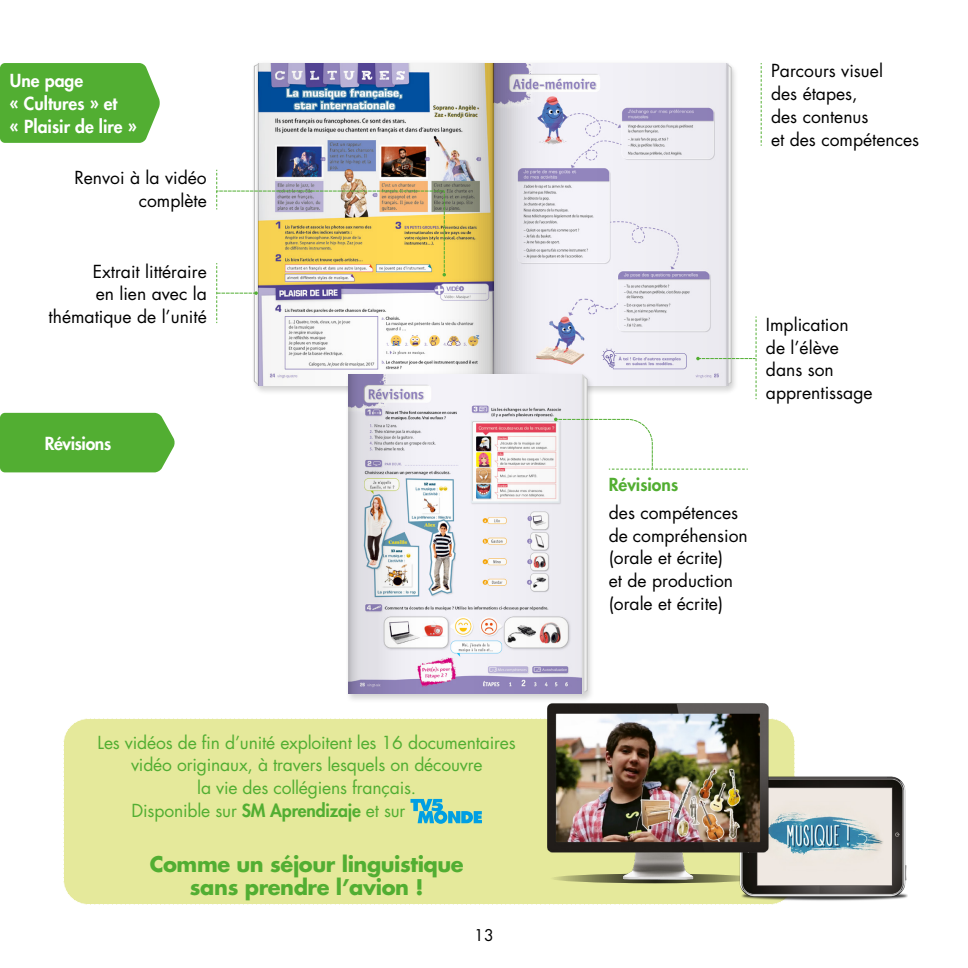
<style>
.page{position:relative;width:968px;height:968px;background:#fff}
.page>*{position:absolute;margin:0;border:0;box-sizing:border-box;transform-origin:0 0}
.t1{font:700 21px/22.8px "Futura Std";letter-spacing:-.02em;color:#52ae32;text-align:center}
.t2{font:17.5px/22.8px "Futura Std";color:#000}
.t3{font:17.5px "Futura Std";letter-spacing:-.01em;color:#52ae32}
.t4{font:800 17.5px/22.8px "Futura Std";color:#fff}
.t5{font:800 17.5px "Futura Std";letter-spacing:-.02em;color:#fff}
.t6{font:800 17.5px "Futura Std";color:#52ae32}
.t7{font:15.75px "Futura Std";color:#000}
.s1{font-weight:800}
</style>
<div class="page">
<div style="left:0;top:63px;width:160px;height:80px;background:#52ae32"></div>
<div style="left:0;top:413px;width:175px;height:59px;background:#52ae32"></div>
<img style="left:795px;top:776px;width:113px;height:125px">
<img style="left:446px;top:63px;width:108px;height:308px">
<div style="left:63px;top:718px;width:732px;height:187px;background:#e5e99b"></div>
<div style="left:345px;top:371px;width:241px;height:326px;background:#000;opacity:.05"></div>
<img style="left:348px;top:375px;width:206px;height:318px">
<img style="left:216px;top:63px;width:230px;height:323px">
<svg style="left:554px;top:63px;width:207px;height:631px"></svg>
<img style="left:521px;top:694px;width:273px;height:194px">
<p class="t4" style="left:10px;top:70px;width:128px">Une page<br>« Cultures » et<br>« Plaisir de lire »</p>
<p class="t2" style="left:74px;top:166px;width:134px;text-align:right">Renvoi à la vidéo complète</p>
<p class="t2" style="left:49px;top:260px;width:160px;text-align:right">Extrait littéraire<br>en lien avec la thématique de l’unité</p>
<p class="t5" style="left:45px;top:432px;width:68px">Révisions</p>
<p class="t3" style="left:98px;top:730px;width:419px">Les vidéos de fin d’unité exploitent les 16 documentaires</p>
<p class="t3" style="left:131px;top:753px;width:353px">vidéo originaux, à travers lesquels on découvre</p>
<p class="t3" style="left:197px;top:776px;width:220px">la vie des collégiens français.</p>
<p class="t3" style="left:131px;top:799px;width:275px">Disponible sur <span class="s1">SM Aprendizaje</span> et sur</p>
<p class="t1" style="left:150px;top:852px;width:315px">Comme un séjour linguistique sans prendre l’avion !</p>
<p class="t7" style="left:474px;top:925px;width:21px">13</p>
<p class="t2" style="left:771px;top:60px;width:149px">Parcours visuel<br>des étapes,<br>des contenus<br>et des compétences</p>
<p class="t2" style="left:765px;top:313px;width:108px">Implication<br>de l’élève dans son apprentissage</p>
<p class="t6" style="left:608px;top:473px;width:71px">Révisions</p>
<p class="t2" style="left:608px;top:501px;width:140px">des compétences de compréhension (orale et écrite)<br>et de production (orale et écrite)</p>
</div>
